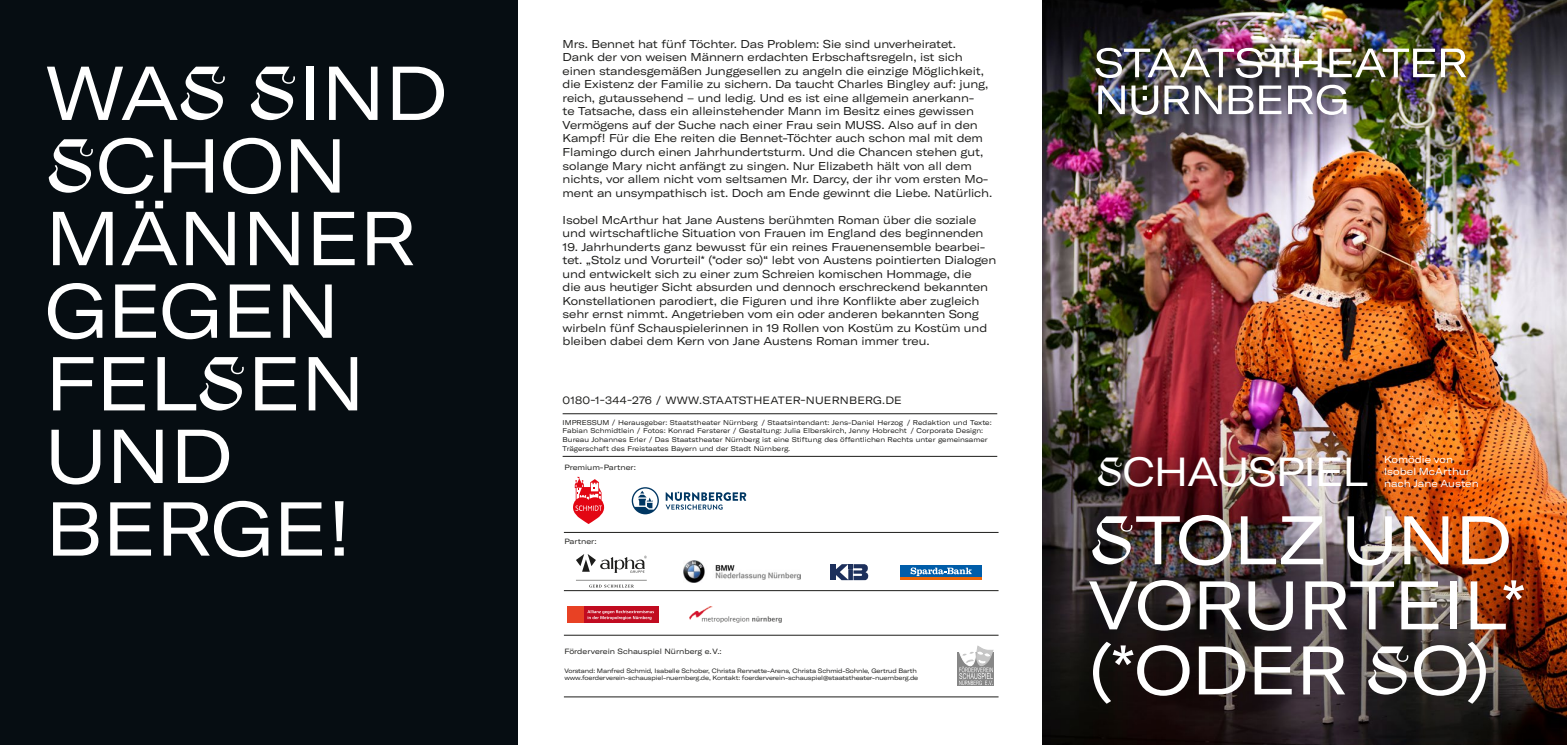
<style>
.page{position:relative;width:1567px;height:745px;background:#fff}
.page>*{position:absolute;margin:0;border:0;box-sizing:border-box;transform-origin:0 0}
.t1{font:expanded 75px/72.5px "GT America SN";letter-spacing:-.01em;color:#fff}
.t2{font:expanded 67.5px/65px "GT America SN";letter-spacing:-.01em;color:#fff}
.t3{font:expanded 40px "GT America SN";letter-spacing:-.03em;color:#fff}
.t4{font:expanded 11.25px/13.5px "GT America";letter-spacing:-.01em;color:#1d1d1b}
.t5{font:expanded 10.5px "GT America";letter-spacing:.02em;color:#1d1d1b}
.t6{font:expanded 10px/12px "GT America";color:#fff}
.t7{font:expanded 7.5px "GT America";color:#1d1d1b}
.t8{font:expanded 6.88px/8.8px "GT America";color:#1d1d1b}
.t9{font:expanded 6.25px/7.5px "GT America";letter-spacing:-.02em;color:#1d1d1b}
</style>
<div class="page">
<img style="left:1042px;top:0;width:524px;height:744px">
<div style="left:0;top:0;width:517px;height:744px;background:#060d12"></div>
<img style="left:1098px;top:85px;width:248px;height:30px">
<img style="left:1095px;top:48px;width:370px;height:30px">
<hr style="left:564px;top:532px;width:434px;height:1px;background:#1d1d1b">
<hr style="left:564px;top:590px;width:434px;height:1px;background:#1d1d1b">
<hr style="left:564px;top:634px;width:434px;height:1px;background:#1d1d1b">
<hr style="left:564px;top:696px;width:434px;height:1px;background:#1d1d1b">
<div style="left:584px;top:606px;width:74px;height:16px;background:#c10b20"></div>
<svg style="left:587px;top:610px;width:67px;height:9px"></svg>
<div style="left:567px;top:606px;width:17px;height:16px;background:#e84124"></div>
<img style="left:689px;top:606px;width:92px;height:16px">
<hr style="left:562px;top:413px;width:435px;height:1px;background:#1d1d1b">
<hr style="left:562px;top:456px;width:435px;height:1px;background:#1d1d1b">
<svg style="left:957px;top:652px;width:36px;height:33px"></svg>
<svg style="left:958px;top:645px;width:35px;height:39px"></svg>
<svg style="left:573px;top:476px;width:31px;height:48px"></svg>
<svg style="left:665px;top:491px;width:81px;height:18px"></svg>
<svg style="left:631px;top:487px;width:28px;height:27px"></svg>
<div style="left:900px;top:564px;width:81px;height:15px;background:#005da9"></div>
<div style="left:899px;top:563px;width:82px;height:17px;border:1px solid #fff"></div>
<div style="left:900px;top:564px;width:81px;height:12px;background:#005da9"></div>
<hr style="left:900px;top:577px;width:81px;height:2px;background:#ec6608">
<svg style="left:910px;top:567px;width:61px;height:8px"></svg>
<img style="left:683px;top:560px;width:117px;height:22px">
<div style="left:830px;top:563px;width:5px;height:16px;background:#1d305c"></div>
<svg style="left:835px;top:564px;width:33px;height:15px"></svg>
<svg style="left:576px;top:554px;width:70px;height:33px"></svg>
<h1 class="t1" style="left:45px;top:57px;width:403px">WAS SIND<br>SCHON<br>MÄNNER<br>GEGEN<br>FELSEN<br>UND<br>BERGE!</h1>
<p class="t4" style="left:562px;top:37px;width:431px">Mrs. Bennet hat fünf Töchter. Das Problem: Sie sind unverheiratet.<br>Dank der von weisen Männern erdachten Erbschaftsregeln, ist sich einen standesgemäßen Junggesellen zu angeln die einzige Möglichkeit, die Existenz der Familie zu sichern. Da taucht Charles Bingley auf: jung, reich, gutaussehend – und ledig. Und es ist eine allgemein anerkann-<br>te Tatsache, dass ein alleinstehender Mann im Besitz eines gewissen Vermögens auf der Suche nach einer Frau sein MUSS. Also auf in den Kampf! Für die Ehe reiten die Bennet-Töchter auch schon mal mit dem Flamingo durch einen Jahrhundertsturm. Und die Chancen stehen gut, solange Mary nicht anfängt zu singen. Nur Elizabeth hält von all dem nichts, vor allem nicht vom seltsamen Mr. Darcy, der ihr vom ersten Mo&shy;ment an unsympathisch ist. Doch am Ende gewinnt die Liebe. Natürlich.</p>
<p class="t4" style="left:562px;top:213px;width:422px">Isobel McArthur hat Jane Austens berühmten Roman über die soziale und wirtschaftliche Situation von Frauen im England des beginnenden</p>
<p class="t4" style="left:562px;top:240px;width:435px">19. Jahrhunderts ganz bewusst für ein reines Frauenensemble bearbei&shy;tet. „Stolz und Vorurteil* (*oder so)“ lebt von Austens pointierten Dialogen und entwickelt sich zu einer zum Schreien komischen Hommage, die<br>die aus heutiger Sicht absurden und dennoch erschreckend bekannten Konstellationen parodiert, die Figuren und ihre Konflikte aber zugleich sehr ernst nimmt. Angetrieben vom ein oder anderen bekannten Song wirbeln fünf Schauspielerinnen in 19 Rollen von Kostüm zu Kostüm und bleiben dabei dem Kern von Jane Austens Roman immer treu.</p>
<p class="t5" style="left:562px;top:394px;width:341px">0180-1-344-276 / WWW.STAATSTHEATER-NUERNBERG.DE</p>
<p class="t8" style="left:562px;top:417px;width:430px">IMPRESSUM / Herausgeber: Staatstheater Nürnberg / Staatsintendant: Jens-Daniel Herzog / Redaktion und Texte:<br>Fabian Schmidtlein / Fotos: Konrad Fersterer / Gestaltung: Julia Elberskirch, Jenny Hobrecht / Corporate Design:<br>Bureau Johannes Erler / Das Staatstheater Nürnberg ist eine Stiftung des öffentlichen Rechts unter gemeinsamer Trägerschaft des Freistaates Bayern und der Stadt Nürnberg.</p>
<p class="t7" style="left:564px;top:462px;width:73px">Premium-Partner:</p>
<p class="t7" style="left:564px;top:537px;width:34px">Partner:</p>
<p class="t7" style="left:564px;top:646px;width:159px">Förderverein Schauspiel Nürnberg e. V.:</p>
<p class="t9" style="left:564px;top:666px;width:355px">Vorstand: Manfred Schmid, Isabelle Schober, Christa Rennette-Arens, Christa Schmid-Sohnle, Gertrud Barth www.foerderverein-schauspiel-nuernberg.de, Kontakt: foerderverein-schauspiel@staatstheater-nuernberg.de</p>
<h3 class="t3" style="left:1096px;top:448px;width:274px">SCHAUSPIEL</h3>
<p class="t6" style="left:1383px;top:453px;width:88px">Komödie von<br>Isobel McArthur</p>
<p class="t6" style="left:1383px;top:477px;width:96px">nach Jane Austen</p>
<h2 class="t2" style="left:1088px;top:507px;width:438px">STOLZ UND<br>VORURTEIL* (*ODER SO)</h2>
</div>
